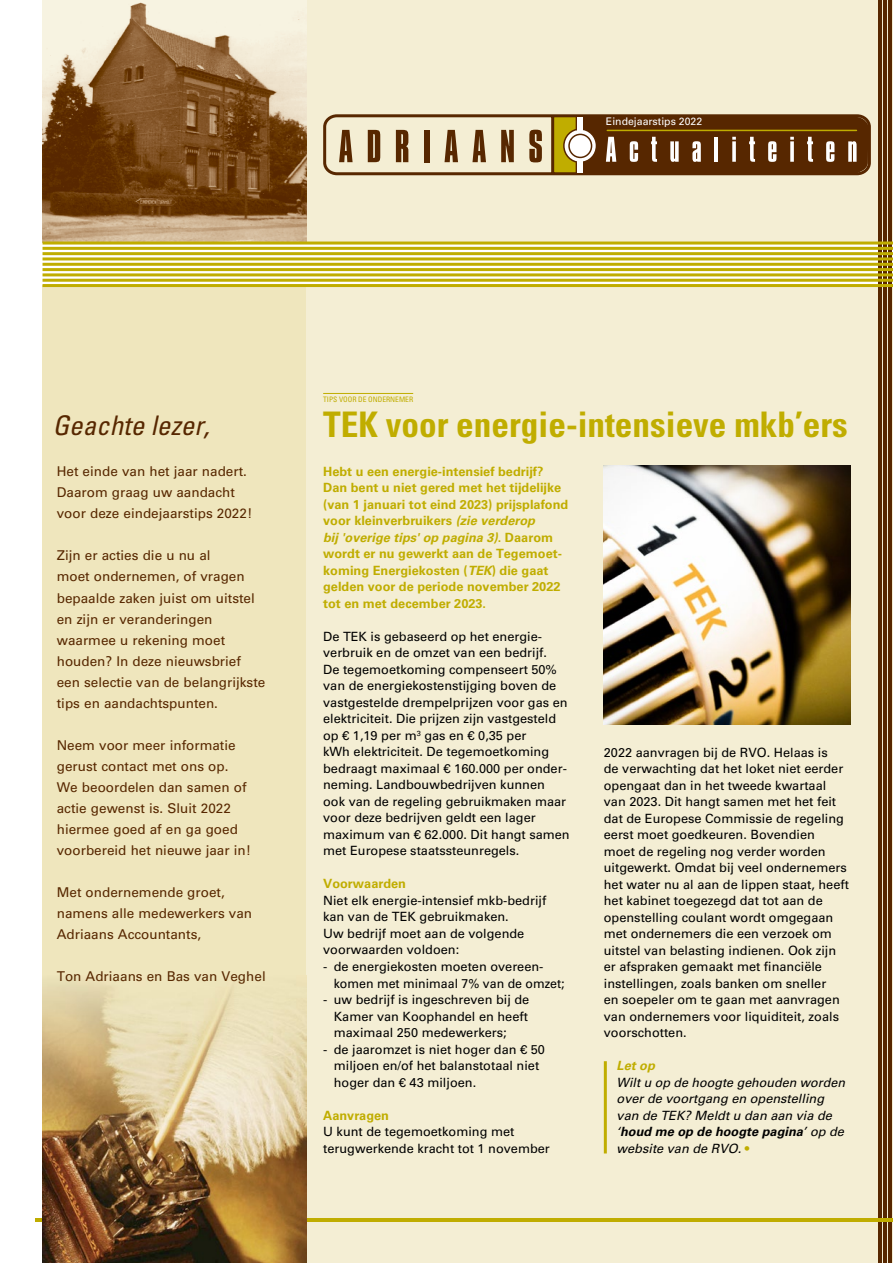
<style>
.page{position:relative;width:893px;height:1263px;background:#fff}
.page>*{position:absolute;margin:0;border:0;box-sizing:border-box;transform-origin:0 0}
.t1{font:700 condensed 35.25px "Univers LT Std";color:#c0ad00}
.t2{font:italic condensed 27px "Univers LT Std";color:#572700}
.t3{font:13.5px/21px "Univers LT Std";color:#572700}
.t4{font:12.75px/16.5px "Univers LT Std";color:#000}
.t5{font:700 12.75px/16.5px "Univers LT Std";color:#c0ad00}
.t6{font:italic 12.75px/16.5px "Univers LT Std";color:#000}
.t7{font:italic 700 12.75px "Univers LT Std";color:#c0ad00}
.t8{font:10.5px "Univers LT Std";color:#fff}
.t9{font:condensed 7.5px "Univers LT Std";color:#c0ad00}
.s1{font-style:italic}
.s2{font-weight:700}
.s3{font-style:normal;color:#c0ad00}
</style>
<div class="page">
<div style="left:298px;top:0;width:595px;height:242px;background:#f4eed4"></div>
<div style="left:298px;top:286px;width:595px;height:977px;background:#f4eed4"></div>
<img style="left:43px;top:0;width:263px;height:242px">
<hr style="left:878px;top:0;width:3px;height:1263px;background:#572700">
<hr style="left:883px;top:0;width:3px;height:1263px;background:#572700">
<hr style="left:889px;top:0;width:3px;height:1263px;background:#572700">
<svg style="left:323px;top:114px;width:548px;height:62px"></svg>
<hr style="left:35px;top:1218px;width:858px;height:3px;background:#c0ad00">
<div style="left:43px;top:285px;width:263px;height:978px;background:#efe6bd"></div>
<img style="left:43px;top:984px;width:263px;height:279px">
<svg style="left:43px;top:242px;width:850px;height:45px"></svg>
<hr style="left:323px;top:393px;width:90px;height:1px;background:#c0ad00">
<hr style="left:604px;top:1061px;width:3px;height:92px;background:#c0ad00">
<img style="left:604px;top:466px;width:246px;height:259px">
<p class="t9" style="left:323px;top:395px;width:92px">TIPS VOOR DE ONDERNEMER</p>
<p class="t8" style="left:606px;top:115px;width:98px">Eindejaarstips 2022</p>
<h2 class="t2" style="left:53px;top:408px;width:158px">Geachte lezer,</h2>
<h1 class="t1" style="left:323px;top:403px;width:526px">TEK voor energie-intensieve mkb’ers</h1>
<p class="t3" style="left:57px;top:461px;width:197px">Het einde van het jaar nadert.<br>Daarom graag uw aandacht voor deze eindejaarstips 2022!</p>
<p class="t3" style="left:57px;top:545px;width:210px">Zijn er acties die u nu al<br>moet ondernemen, of vragen bepaalde zaken juist om uitstel en zijn er veranderingen waarmee u rekening moet houden? In deze nieuwsbrief een selectie van de belangrijkste tips en aandachtspunten.</p>
<p class="t3" style="left:57px;top:734px;width:196px">Neem voor meer informatie gerust contact met ons op.<br>We beoordelen dan samen of actie gewenst is. Sluit 2022 hiermee goed af en ga goed voorbereid het nieuwe jaar in!</p>
<p class="t3" style="left:57px;top:881px;width:197px">Met ondernemende groet, namens alle medewerkers van<br>Adriaans Accountants,</p>
<p class="t3" style="left:57px;top:965px;width:210px">Ton Adriaans en Bas van Veghel</p>
<p class="t5" style="left:323px;top:463px;width:247px">Hebt u een energie-intensief bedrijf?<br>Dan bent u niet gered met het tijdelijke (van 1 januari tot eind 2023) prijsplafond voor kleinverbruikers <span class="s1">(zie verderop<br>bij 'overige tips' op pagina 3)</span>. Daarom wordt er nu gewerkt aan de Tegemoet&shy;koming Energiekosten (<span class="s1">TEK</span>) die gaat gelden voor de periode november 2022 tot en met december 2023.</p>
<p class="t4" style="left:323px;top:628px;width:248px">De TEK is gebaseerd op het energie&shy;verbruik en de omzet van een bedrijf.<br>De tegemoetkoming compenseert 50% van de energiekostenstijging boven de vastgestelde drempelprijzen voor gas en elektriciteit. Die prijzen zijn vastgesteld op € 1,19 per m<sup>3</sup> gas en € 0,35 per<br>kWh elektriciteit. De tegemoetkoming bedraagt maximaal € 160.000 per onder&shy;neming. Landbouwbedrijven kunnen ook van de regeling gebruikmaken maar voor deze bedrijven geldt een lager maximum van € 62.000. Dit hangt samen met Europese staatssteunregels.</p>
<p class="t5" style="left:323px;top:876px;width:84px">Voorwaarden</p>
<p class="t4" style="left:323px;top:892px;width:225px">Niet elk energie-intensief mkb-bedrijf kan van de TEK gebruikmaken.<br>Uw bedrijf moet aan de volgende voorwaarden voldoen:</p>
<p class="t4" style="left:334px;top:958px;width:232px;text-indent:-11px">- de energiekosten moeten overeen&shy;komen met minimaal 7% van de omzet;</p>
<p class="t4" style="left:334px;top:991px;width:197px;text-align:justify;text-indent:-11px">- uw bedrijf is ingeschreven bij de Kamer van Koophandel en heeft maximaal 250 medewerkers;</p>
<p class="t4" style="left:334px;top:1041px;width:213px;text-indent:-11px">- de jaaromzet is niet hoger dan € 50 miljoen en/of het balanstotaal niet hoger dan € 43 miljoen.</p>
<p class="t5" style="left:323px;top:1107px;width:67px">Aanvragen</p>
<p class="t4" style="left:323px;top:1123px;width:228px">U kunt de tegemoetkoming met terugwerkende kracht tot 1 november</p>
<p class="t4" style="left:604px;top:744px;width:247px">2022 aanvragen bij de RVO. Helaas is<br>de verwachting dat het loket niet eerder opengaat dan in het tweede kwartaal van 2023. Dit hangt samen met het feit dat de Europese Commissie de regeling eerst moet goedkeuren. Bovendien moet de regeling nog verder worden uitgewerkt. Omdat bij veel ondernemers het water nu al aan de lippen staat, heeft het kabinet toegezegd dat tot aan de openstelling coulant wordt omgegaan met ondernemers die een verzoek om uitstel van belasting indienen. Ook zijn er afspraken gemaakt met financiële instellingen, zoals banken om sneller<br>en soepeler om te gaan met aanvragen van ondernemers voor liquiditeit, zoals voorschotten.</p>
<p class="t7" style="left:617px;top:1058px;width:40px">Let op</p>
<p class="t6" style="left:617px;top:1074px;width:230px">Wilt u op de hoogte gehouden worden over de voortgang en openstelling van de TEK? Meldt u dan aan via de ‘<span class="s2">houd me op de hoogte pagina</span>’ op de website van de RVO. <span class="s3">•</span></p>
</div>
